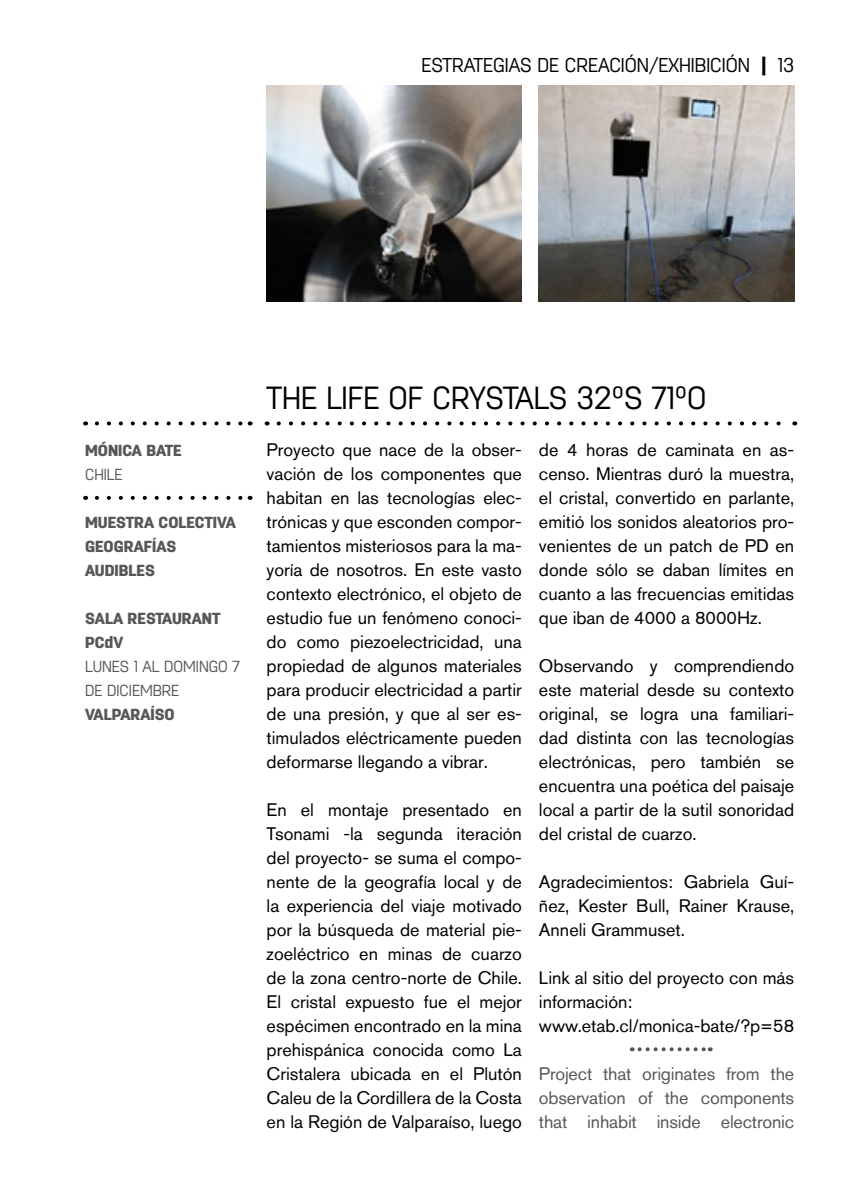
<style>
.page{position:relative;width:851px;height:1191px;background:#fff}
.page>*{position:absolute;margin:0;border:0;box-sizing:border-box;transform-origin:0 0}
.t1{font:300 32px "Antartida";color:#000}
.t2{font:300 20px "Antartida";color:#000}
.t3{font:18px/24px "Akzidenz Grotesk BQ";color:#000;text-align:justify}
.t4{font:18px/24px "Akzidenz Grotesk BQ";letter-spacing:-.01em;color:#575756;text-align:justify}
.t5{font:900 16px/24px "Antartida";color:#575756}
.t6{font:300 16px/24px "Antartida";color:#575756}
.s1{font-weight:900}
</style>
<div class="page">
<svg style="left:639px;top:1047px;width:71px;height:4px"></svg>
<svg style="left:278px;top:421px;width:503px;height:4px"></svg>
<svg style="left:97px;top:421px;width:153px;height:4px"></svg>
<svg style="left:97px;top:496px;width:153px;height:4px"></svg>
<img style="left:539px;top:85px;width:255px;height:216px">
<img style="left:266px;top:85px;width:256px;height:216px">
<p class="t2" style="left:421px;top:54px;width:374px">ESTRATEGIAS DE CREACIÓN/EXHIBICIÓN <span class="s1">|</span> 13</p>
<p class="t5" style="left:85px;top:439px;width:98px">MÓNICA BATE</p>
<p class="t6" style="left:85px;top:463px;width:39px">CHILE</p>
<p class="t5" style="left:85px;top:511px;width:152px">MUESTRA COLECTIVA<br>GEOGRAFÍAS<br>AUDIBLES</p>
<p class="t5" style="left:85px;top:607px;width:137px">SALA RESTAURANT<br>PCdV</p>
<p class="t6" style="left:85px;top:655px;width:156px">LUNES 1 AL DOMINGO 7<br>DE DICIEMBRE</p>
<p class="t5" style="left:85px;top:703px;width:91px">VALPARAÍSO</p>
<h1 class="t1" style="left:266px;top:380px;width:441px">THE LIFE OF CRYSTALS 32ºS 71ºO</h1>
<p class="t3" style="left:266px;top:438px;width:257px">Proyecto que nace de la obser&shy;vación de los componentes que habitan en las tecnologías elec&shy;trónicas y que esconden compor&shy;tamientos misteriosos para la ma&shy;yoría de nosotros. En este vasto contexto electrónico, el objeto de estudio fue un fenómeno conoci&shy;do como piezoelectricidad, una propiedad de algunos materiales para producir electricidad a partir de una presión, y que al ser es&shy;timulados eléctricamente pueden deformarse llegando a vibrar.</p>
<p class="t3" style="left:266px;top:798px;width:257px">En el montaje presentado en Tsonami -la segunda iteración del proyecto- se suma el compo&shy;nente de la geografía local y de la experiencia del viaje motivado por la búsqueda de material pie&shy;zoeléctrico en minas de cuarzo de la zona centro-norte de Chile.<br>El cristal expuesto fue el mejor espécimen encontrado en la mina prehispánica conocida como La Cristalera ubicada en el Plutón Caleu de la Cordillera de la Costa en la Región de Valparaíso, luego</p>
<p class="t3" style="left:539px;top:437px;width:257px">de 4 horas de caminata en as&shy;censo. Mientras duró la muestra, el cristal, convertido en parlante, emitió los sonidos aleatorios pro&shy;venientes de un patch de PD en donde sólo se daban límites en cuanto a las frecuencias emitidas que iban de 4000 a 8000Hz.</p>
<p class="t3" style="left:539px;top:653px;width:257px">Observando y comprendiendo este material desde su contexto original, se logra una familiari&shy;dad distinta con las tecnologías electrónicas, pero también se encuentra una poética del paisaje local a partir de la sutil sonoridad del cristal de cuarzo.</p>
<p class="t3" style="left:539px;top:869px;width:257px">Agradecimientos: Gabriela Guí&shy;ñez, Kester Bull, Rainer Krause, Anneli Grammuset.</p>
<p class="t3" style="left:539px;top:965px;width:257px;text-align:left">Link al sitio del proyecto con más información: www.etab.cl/monica-bate/?p=58</p>
<p class="t4" style="left:539px;top:1061px;width:257px">Project that originates from the observation of the components that inhabit inside electronic</p>
</div>
